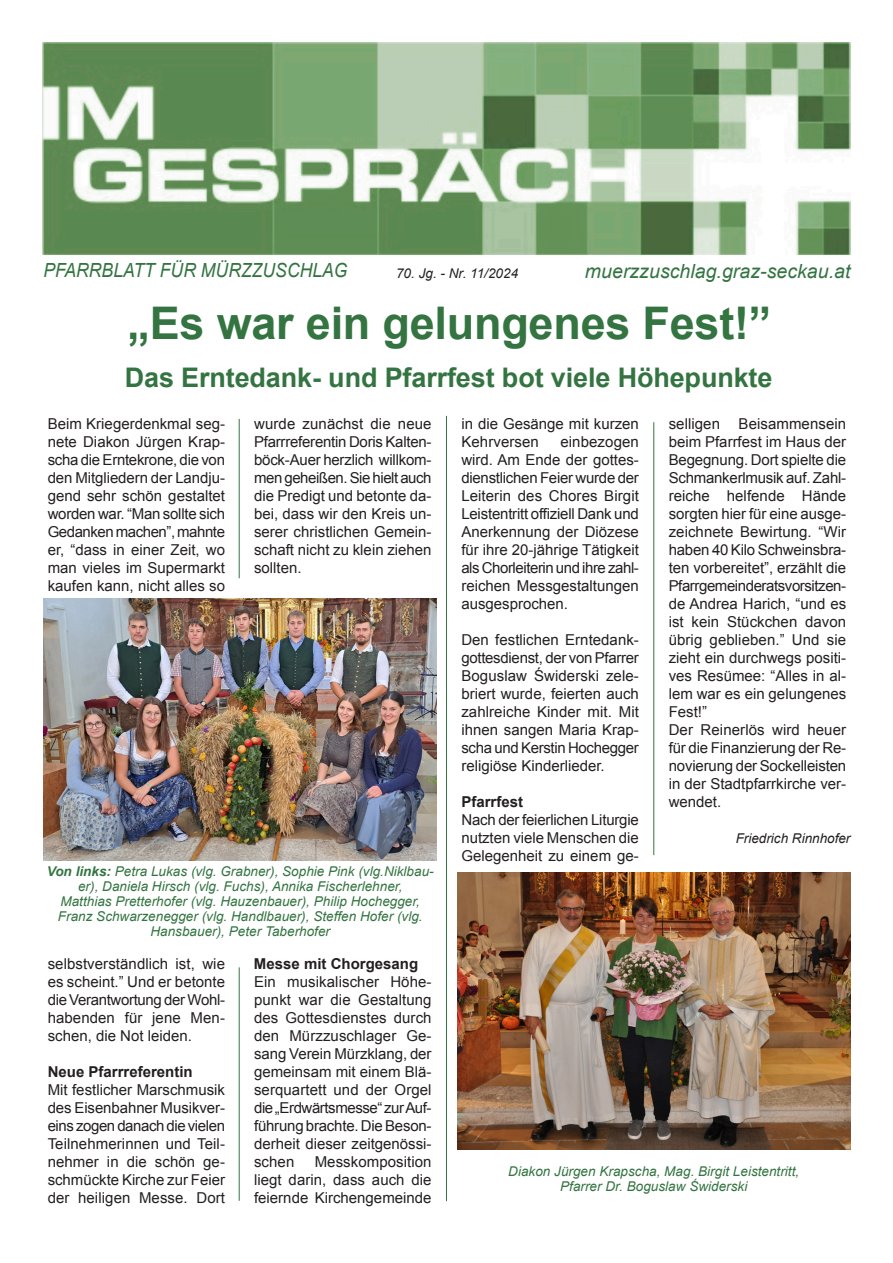
<style>
.page{position:relative;width:893px;height:1263px;background:#fff}
.page>*{position:absolute;margin:0;border:0;box-sizing:border-box;transform-origin:0 0}
.t1{font:700 45px "Arial";letter-spacing:-.005em;color:#337441}
.t2{font:700 27px "Arial";letter-spacing:-.005em;color:#337441}
.t3{font:italic 19.5px "Arial";color:#337441}
.t4{font:italic 19.5px "Arial";color:#337441;scale:.9 1}
.t5{font:15px/18px "Arial";color:#231f20;text-align:justify}
.t6{font:700 15px "Arial";color:#231f20}
.t7{font:italic 13.5px/15px "Arial";color:#337441;text-align:center}
.t8{font:italic 13.5px "Arial";color:#231f20}
.s1{font-weight:700}
</style>
<div class="page">
<hr style="left:653px;top:422px;width:1px;height:433px;background:#337441">
<hr style="left:239px;top:419px;width:1px;height:159px;background:#337441">
<hr style="left:239px;top:967px;width:1px;height:234px;background:#337441">
<hr style="left:446px;top:416px;width:1px;height:785px;background:#337441">
<img style="left:43px;top:43px;width:808px;height:212px">
<img style="left:44px;top:599px;width:393px;height:262px">
<img style="left:457px;top:872px;width:393px;height:277px">
<h3 class="t4" style="left:43px;top:263px;width:339px">PFARRBLATT FÜR MÜRZZUSCHLAG</h3>
<p class="t8" style="left:396px;top:268px;width:124px">70. Jg. - Nr. 11/2024</p>
<h3 class="t3" style="left:585px;top:263px;width:267px">muerzzuschlag.graz-seckau.at</h3>
<h1 class="t1" style="left:128px;top:306px;width:645px">„Es war ein gelungenes Fest!”</h1>
<h2 class="t2" style="left:125px;top:368px;width:649px">Das Erntedank- und Pfarrfest bot viele Höhepunkte</h2>
<p class="t5" style="left:48px;top:416px;width:179px">Beim Kriegerdenkmal seg&shy;nete Diakon Jürgen Krap&shy;scha die Erntekrone, die von den Mitgliedern der Landju&shy;gend sehr schön gestaltet worden war. “Man sollte sich Gedanken machen”, mahnte er, “dass in einer Zeit, wo man vieles im Supermarkt kaufen kann, nicht alles so</p>
<p class="t5" style="left:461px;top:416px;width:179px">in die Gesänge mit kurzen<br>Kehrversen</p>
<p class="t5" style="left:254px;top:416px;width:179px">wurde zunächst die neue Pfarrreferentin Doris Kalten&shy;böck-Auer herzlich willkom&shy;men geheißen. Sie hielt auch die Predigt und betonte da&shy;bei, dass wir den Kreis un&shy;serer christlichen Gemein&shy;schaft nicht zu klein ziehen sollten.</p>
<p class="t5" style="left:669px;top:416px;width:179px;text-align:left">selligen Beisammensein beim Pfarrfest im Haus der<br>Begegnung. Dort spielte die<br>Schmankerlmusik auf. Zahl&shy;reiche helfende Hände sorgten hier für eine ausge&shy;zeichnete Bewirtung. “Wir haben 40 Kilo Schweinsbra&shy;ten vorbereitet”, erzählt die<br>Pfarrgemeinderatsvorsitzen&shy;de Andrea Harich, “und es ist kein Stückchen davon übrig geblieben.” Und sie zieht ein durchwegs positi&shy;ves Resümee: “Alles in al&shy;lem war es ein gelungenes<br>Fest!”<br>Der Reinerlös wird heuer für die Finanzierung der Re&shy;novierung der Sockelleisten in der Stadtpfarrkirche ver&shy;wendet.</p>
<p class="t8" style="left:736px;top:833px;width:116px">Friedrich Rinnhofer</p>
<p class="t5" style="left:461px;top:434px;width:179px;text-indent:99px">einbezogen wird. Am Ende der gottes&shy;dienstlichen Feier wurde der Leiterin des Chores Birgit Leistentritt offiziell Dank und Anerkennung der Diözese für ihre 20-jährige Tätigkeit als Chorleiterin und ihre zahl&shy;reichen Messgestaltungen ausgesprochen.</p>
<p class="t5" style="left:461px;top:632px;width:179px">Den festlichen Erntedank&shy;gottesdienst, der von Pfarrer Boguslaw Świderski zele&shy;briert wurde, feierten auch zahlreiche Kinder mit. Mit ihnen sangen Maria Krap&shy;scha und Kerstin Hochegger religiöse Kinderlieder.</p>
<p class="t6" style="left:461px;top:796px;width:63px">Pfarrfest</p>
<p class="t5" style="left:461px;top:812px;width:179px">Nach der feierlichen Liturgie nutzten viele Menschen die Gelegenheit zu einem ge-</p>
<p class="t7" style="left:47px;top:865px;width:388px"><span class="s1">Von links:</span> Petra Lukas (vlg. Grabner), Sophie Pink (vlg.Niklbau&shy;er), Daniela Hirsch (vlg. Fuchs), Annika Fischerlehner,<br>Matthias Pretterhofer (vlg. Hauzenbauer), Philip Hochegger, Franz Schwarzenegger (vlg. Handlbauer), Steffen Hofer (vlg.<br>Hansbauer), Peter Taberhofer</p>
<p class="t5" style="left:48px;top:956px;width:179px">selbstverständlich ist, wie es scheint.” Und er betonte die Verantwortung der Wohl&shy;habenden für jene Men&shy;schen, die Not leiden.</p>
<p class="t6" style="left:48px;top:1066px;width:147px">Neue Pfarrreferentin</p>
<p class="t5" style="left:48px;top:1082px;width:179px">Mit festlicher Marschmusik des Eisenbahner Musikver&shy;eins zogen danach die vielen Teilnehmerinnen und Teil&shy;nehmer in die schön ge&shy;schmückte Kirche zur Feier der heiligen Messe. Dort</p>
<p class="t6" style="left:254px;top:958px;width:166px">Messe mit Chorgesang</p>
<p class="t5" style="left:254px;top:974px;width:179px">Ein musikalischer Höhe&shy;punkt war die Gestaltung des Gottesdienstes durch den Mürzzuschlager Ge&shy;sang Verein Mürzklang, der gemeinsam mit einem Blä&shy;serquartett und der Orgel die „Erdwärtsmesse“ zur Auf&shy;führung brachte. Die Beson&shy;derheit dieser zeitgenössi&shy;schen</p>
<p class="t5" style="left:254px;top:1154px;width:179px;text-indent:61px">Messkomposition liegt darin, dass auch die feiernde Kirchengemeinde</p>
<p class="t7" style="left:508px;top:1165px;width:292px">Diakon Jürgen Krapscha, Mag. Birgit Leistentritt,<br>Pfarrer Dr. Boguslaw Świderski</p>
</div>
